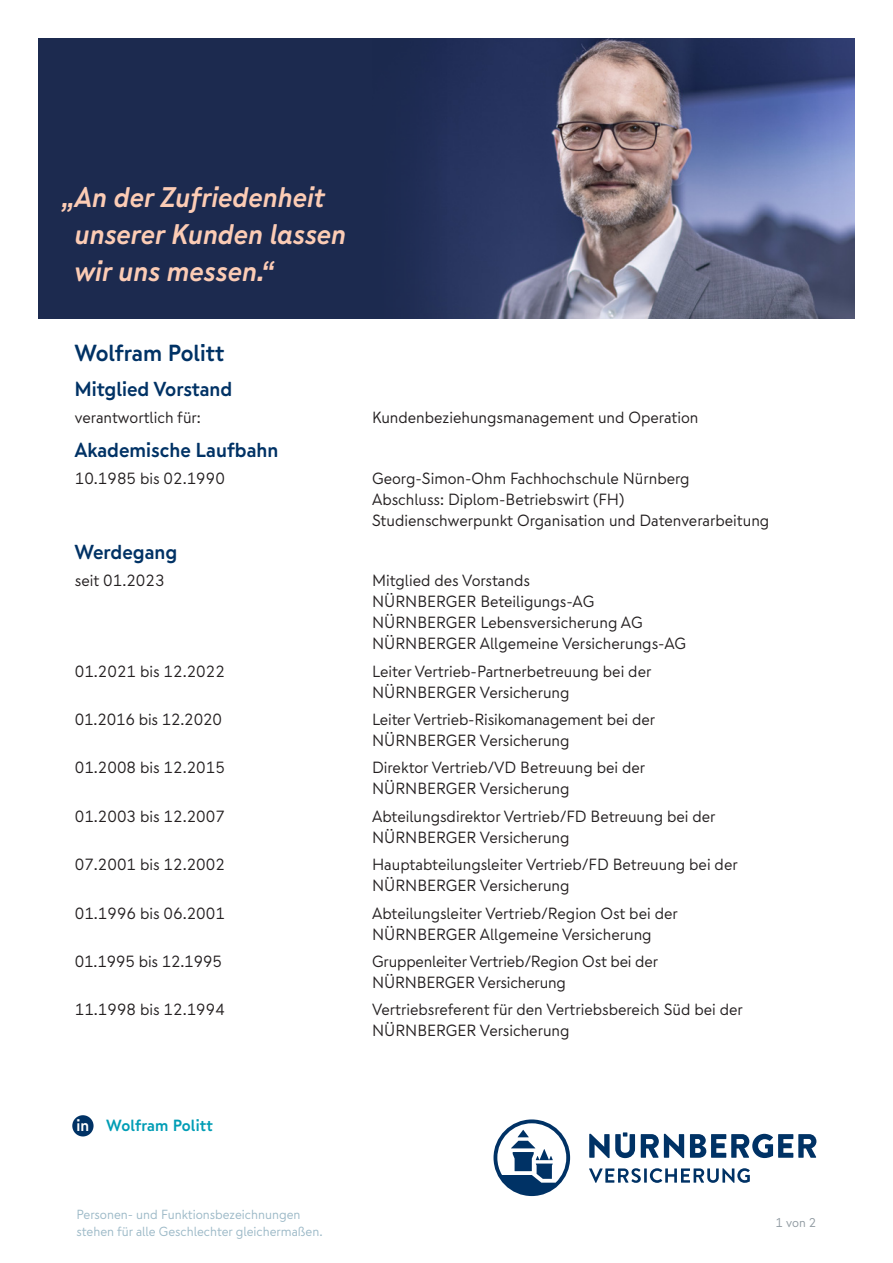
<style>
.page{position:relative;width:893px;height:1263px;background:#fff}
.page>*{position:absolute;margin:0;border:0;box-sizing:border-box;transform-origin:0 0}
.Persönliches_Statement{font:italic 700 28.35px/36.9px "Nuernberger Text";color:#fcccb5}
.Name_Vorstand{font:700 23.25px "Nuernberger Text";color:#003265}
.tabellarische_Subline{font:700 20.25px "Nuernberger Text";color:#003265}
.tabellarische_Aufzählung{font:16.2px/21px "Nuernberger Text";color:#231f20}
.Social_Media{font:700 16.2px "Nuernberger Text";letter-spacing:.01em;color:#009db5}
.AGG{font:13.2px/17.1px "Nuernberger Text";color:#9cb9c7}
.Seitenzahlen{font:12.75px "Nuernberger Text";color:#909aa1}
.s1{color:#fff}
</style>
<div class="page">
<div style="left:38px;top:38px;width:817px;height:281px;background:#1c2a4f"></div>
<img style="left:446px;top:38px;width:409px;height:281px">
<hr style="left:644px;top:1168px;width:3px;height:15px;background:#003265">
<svg style="left:589px;top:1168px;width:52px;height:15px"></svg>
<svg style="left:690px;top:1134px;width:126px;height:24px"></svg>
<svg style="left:641px;top:1134px;width:43px;height:24px"></svg>
<svg style="left:589px;top:1132px;width:46px;height:26px"></svg>
<svg style="left:650px;top:1168px;width:100px;height:15px"></svg>
<svg style="left:493px;top:1119px;width:77px;height:77px"></svg>
<div style="left:72px;top:1115px;width:22px;height:21px;background:#003265;border-radius:50%"></div>
<p class="Persönliches_Statement" style="left:74px;top:178px;width:273px;text-indent:-13px">„An der Zufriedenheit unserer Kunden lassen wir uns messen.“</p>
<p class="Name_Vorstand" style="left:74px;top:336px;width:151px">Wolfram Politt</p>
<p class="tabellarische_Subline" style="left:74px;top:374px;width:159px">Mitglied Vorstand</p>
<p class="tabellarische_Aufzählung" style="left:75px;top:407px;width:128px">verantwortlich für:</p>
<p class="tabellarische_Aufzählung" style="left:372px;top:407px;width:328px">Kundenbeziehungsmanagement und Operation</p>
<p class="tabellarische_Subline" style="left:74px;top:436px;width:205px">Akademische Laufbahn</p>
<p class="tabellarische_Aufzählung" style="left:75px;top:468px;width:152px">10.1985 bis 02.1990</p>
<p class="tabellarische_Aufzählung" style="left:372px;top:468px;width:399px">Georg-Simon-Ohm Fachhochschule Nürnberg<br>Abschluss: Diplom-Betriebswirt (FH)<br>Studienschwerpunkt Organisation und Datenverarbeitung</p>
<p class="tabellarische_Subline" style="left:74px;top:538px;width:104px">Werdegang</p>
<p class="tabellarische_Aufzählung" style="left:75px;top:570px;width:91px">seit 01.2023</p>
<p class="tabellarische_Aufzählung" style="left:372px;top:570px;width:315px">Mitglied des Vorstands<br>NÜRNBERGER Beteiligungs-AG<br>NÜRNBERGER Lebensversicherung AG<br>NÜRNBERGER Allgemeine Versicherungs-AG</p>
<p class="tabellarische_Aufzählung" style="left:75px;top:660px;width:152px">01.2021 bis 12.2022</p>
<p class="tabellarische_Aufzählung" style="left:372px;top:660px;width:281px">Leiter Vertrieb-Partnerbetreuung bei der<br>NÜRNBERGER Versicherung</p>
<p class="tabellarische_Aufzählung" style="left:75px;top:709px;width:149px">01.2016 bis 12.2020</p>
<p class="tabellarische_Aufzählung" style="left:372px;top:709px;width:285px">Leiter Vertrieb-Risikomanagement bei der<br>NÜRNBERGER Versicherung</p>
<p class="tabellarische_Aufzählung" style="left:75px;top:757px;width:152px">01.2008 bis 12.2015</p>
<p class="tabellarische_Aufzählung" style="left:372px;top:757px;width:275px">Direktor Vertrieb/VD Betreuung bei der<br>NÜRNBERGER Versicherung</p>
<p class="tabellarische_Aufzählung" style="left:75px;top:805px;width:152px">01.2003 bis 12.2007</p>
<p class="tabellarische_Aufzählung" style="left:372px;top:805px;width:345px">Abteilungsdirektor Vertrieb/FD Betreuung bei der<br>NÜRNBERGER Versicherung</p>
<p class="tabellarische_Aufzählung" style="left:75px;top:854px;width:152px">07.2001 bis 12.2002</p>
<p class="tabellarische_Aufzählung" style="left:372px;top:854px;width:367px">Hauptabteilungsleiter Vertrieb/FD Betreuung bei der<br>NÜRNBERGER Versicherung</p>
<p class="tabellarische_Aufzählung" style="left:75px;top:902px;width:152px">01.1996 bis 06.2001</p>
<p class="tabellarische_Aufzählung" style="left:372px;top:902px;width:307px">Abteilungsleiter Vertrieb/Region Ost bei der<br>NÜRNBERGER Allgemeine Versicherung</p>
<p class="tabellarische_Aufzählung" style="left:75px;top:950px;width:149px">01.1995 bis 12.1995</p>
<p class="tabellarische_Aufzählung" style="left:372px;top:950px;width:287px">Gruppenleiter Vertrieb/Region Ost bei der<br>NÜRNBERGER Versicherung</p>
<p class="tabellarische_Aufzählung" style="left:75px;top:999px;width:152px">11.1998 bis 12.1994</p>
<p class="tabellarische_Aufzählung" style="left:372px;top:999px;width:372px">Vertriebsreferent für den Vertriebsbereich Süd bei der<br>NÜRNBERGER Versicherung</p>
<p class="Social_Media" style="left:77px;top:1114px;width:138px"><span class="s1">in</span> Wolfram Politt</p>
<p class="AGG" style="left:77px;top:1205px;width:248px">Personen- und Funktionsbezeichnungen stehen für alle Geschlechter gleichermaßen.</p>
<p class="Seitenzahlen" style="left:775px;top:1214px;width:43px">1 von 2</p>
</div>
